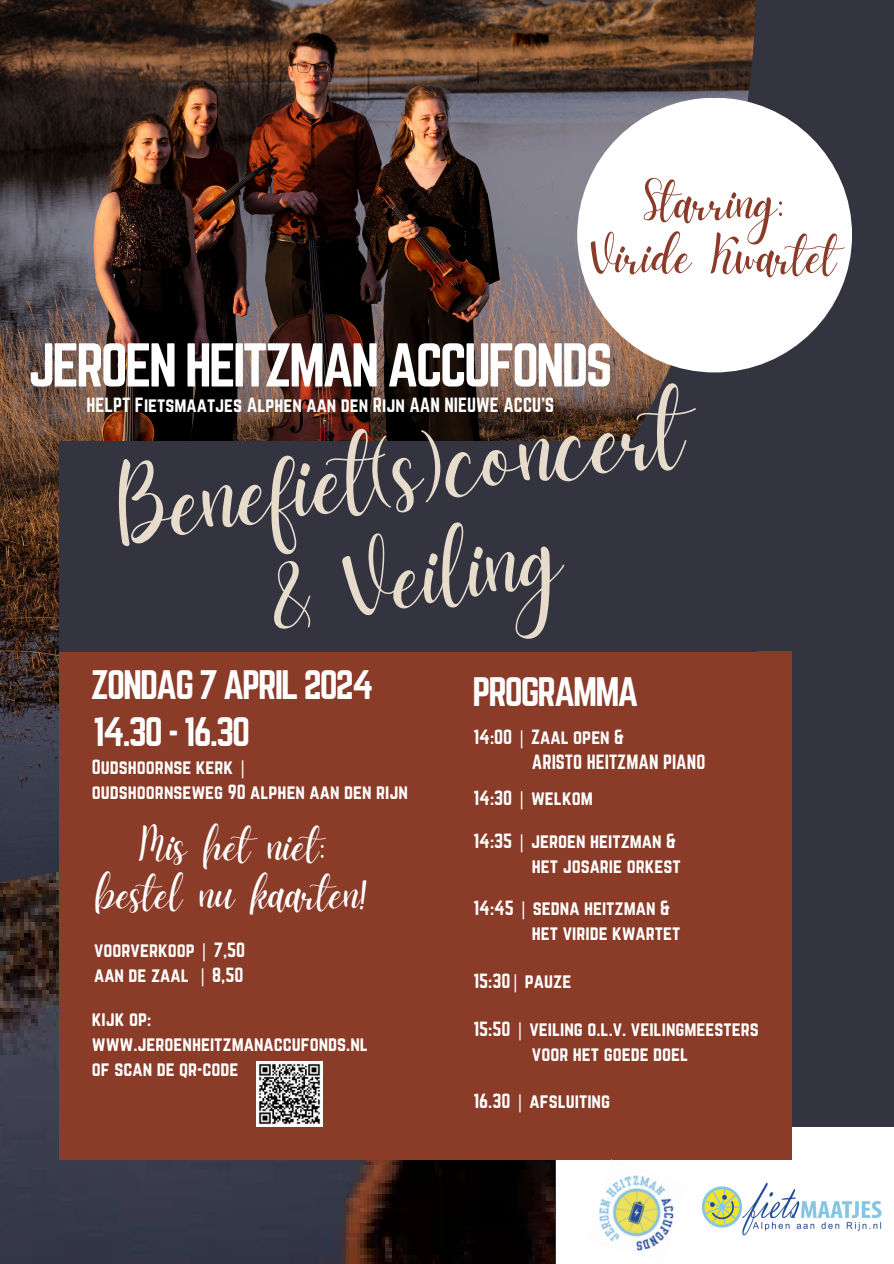
<style>
.page{position:relative;width:894px;height:1264px;background:#fff}
.page>*{position:absolute;margin:0;border:0;box-sizing:border-box;transform-origin:0 0}
.t1{font:108px "Daydream";color:#e7dccc}
.t2{font:102px "Daydream";color:#e7dccc}
.t3{font:54px "Norwester";letter-spacing:-.055em;color:#fff}
.t4{font:54px/54px "Daydream";color:#8b3c29;text-align:center}
.t5{font:48px/47.2px "Daydream";color:#fff;text-align:center}
.t6{font:36px "Norwester";letter-spacing:-.055em;color:#fff}
.t7{font:18px/24.8px "Norwester";color:#fff}
.s1{font-family:"Noto Sans"}
</style>
<div class="page">
<img style="left:0;top:893px;width:555px;height:370px">
<div style="left:555px;top:0;width:338px;height:1263px;background:#343441"></div>
<img style="left:0;top:0;width:755px;height:893px">
<div style="left:555px;top:1126px;width:338px;height:137px;background:#fff"></div>
<div style="left:59px;top:651px;width:732px;height:508px;background:#8b3c29"></div>
<img style="left:585px;top:1159px;width:103px;height:92px">
<div style="left:577px;top:98px;width:274px;height:274px;background:#fff;border-radius:50%"></div>
<div style="left:59px;top:441px;width:697px;height:210px;background:#343441"></div>
<img style="left:701px;top:1182px;width:181px;height:54px">
<img style="left:257px;top:1061px;width:65px;height:65px">
<p class="t4" style="left:590px;top:181px;width:247px">Starring:<br>Viride Kwartet</p>
<h3 class="t3" style="left:28px;top:332px;width:586px">JEROEN HEITZMAN ACCUFONDS</h3>
<h1 class="t1" style="left:109px;top:447px;width:572px;rotate:-8deg">Benefiet(s)concert</h1>
<p class="t7" style="left:86px;top:393px;width:469px">HELPT Fietsmaatjes Alphen aan den Rijn AAN NIEUWE ACCU’S</p>
<h1 class="t2" style="left:262px;top:536px;width:294px;rotate:-8deg">&amp; Veiling</h1>
<h5 class="t6" style="left:91px;top:663px;width:284px">ZONDAG 7 APRIL 2024</h5>
<p class="t6" style="left:93px;top:710px;width:158px">14.30 - 16.30</p>
<h5 class="t7" style="left:92px;top:754px;width:157px">Oudshoornse kerk <span class="s1">|</span></h5>
<h5 class="t7" style="left:92px;top:779px;width:317px">oudshoornseweg 90 alphen aan den rijn</h5>
<p class="t5" style="left:96px;top:827px;width:274px">Mis het niet: bestel nu kaarten!</p>
<p class="t7" style="left:94px;top:937px;width:152px">voorverkoop <span class="s1">|</span> 7,50</p>
<p class="t7" style="left:94px;top:961px;width:151px">aan de zaal <span class="s1">|</span> 8,50</p>
<h4 class="t7" style="left:92px;top:1006px;width:277px">kijk op: www.jeroenheitzmanaccufonds.nl of scan de qr-code</h4>
<p class="t6" style="left:472px;top:670px;width:168px">PROGRAMMA</p>
<p class="t7" style="left:473px;top:725px;width:152px">14:00 <span class="s1">|</span> Zaal open &amp;</p>
<p class="t7" style="left:532px;top:749px;width:175px">ARISTO HEITZMAN PIANO</p>
<p class="t7" style="left:473px;top:785px;width:121px">14:30 <span class="s1">|</span> welkom</p>
<p class="t7" style="left:473px;top:828px;width:204px">14:35 <span class="s1">|</span> jeroen heitzman &amp;</p>
<p class="t7" style="left:532px;top:853px;width:150px">het josarie orkest</p>
<p class="t7" style="left:473px;top:895px;width:198px">14:45 <span class="s1">|</span> sedna heitzman &amp;</p>
<p class="t7" style="left:532px;top:920px;width:150px">het viride kwartet</p>
<p class="t7" style="left:473px;top:968px;width:99px">15:30<span class="s1">|</span> pauze</p>
<p class="t7" style="left:473px;top:1016px;width:287px">15:50 <span class="s1">|</span> veiling o.l.v. veilingmeesters</p>
<p class="t7" style="left:532px;top:1041px;width:158px">voor het goede doel</p>
<p class="t7" style="left:473px;top:1088px;width:138px">16.30 <span class="s1">|</span> afsluiting</p>
</div>
